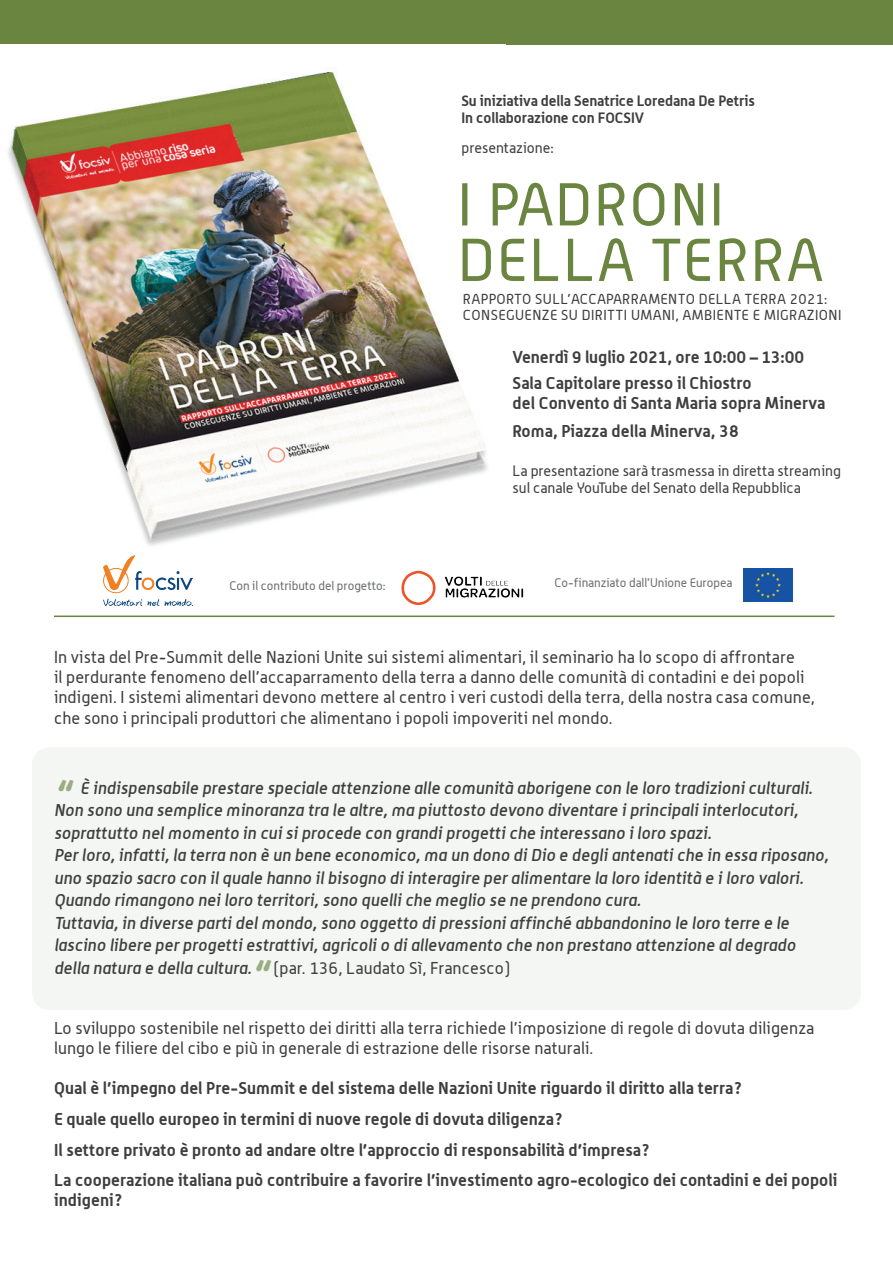
<style>
.page{position:relative;width:893px;height:1263px;background:#fff}
.page>*{position:absolute;margin:0;border:0;box-sizing:border-box;transform-origin:0 0}
.t1{font:59.25px/55.5px "Alwyn";letter-spacing:.03em;color:#698540}
.t2{font:italic 500 40.5px "Alwyn";color:#9aac81}
.t3{font:italic 500 16.8px/22.5px "Alwyn";letter-spacing:.01em;color:#3e3e3f}
.t4{font:16.8px/20.1px "Alwyn";letter-spacing:.01em;color:#3e3e3f}
.t5{font:700 16.8px/30.6px "Alwyn";letter-spacing:.01em;color:#3e3e3f}
.t6{font:14.7px/17.5px "Alwyn";color:#3e3e3f}
.t7{font:700 14.7px/17.5px "Alwyn";color:#3e3e3f}
.t8{font:14.1px "Alwyn";letter-spacing:.03em;color:#3e3e3f}
.t9{font:12.15px "Alwyn";color:#6c6d70}
</style>
<div class="page">
<div style="left:32px;top:747px;width:829px;height:263px;background:#f3f6f2;border-radius:18px"></div>
<div style="left:0;top:0;width:893px;height:44px;background:#698540"></div>
<img style="left:8px;top:72px;width:480px;height:508px">
<svg style="left:401px;top:571px;width:35px;height:34px"></svg>
<img style="left:442px;top:564px;width:82px;height:34px">
<img style="left:743px;top:569px;width:49px;height:33px">
<hr style="left:54px;top:615px;width:780px;height:2px;background:#698540">
<img style="left:103px;top:555px;width:89px;height:51px">
<p class="t7" style="left:461px;top:91px;width:295px">Su iniziativa della Senatrice Loredana De Petris<br>In collaborazione con Focsiv</p>
<p class="t6" style="left:461px;top:138px;width:94px">presentazione:</p>
<h1 class="t1" style="left:458px;top:175px;width:367px">I PADRONI<br>DELLA TERRA</h1>
<p class="t8" style="left:463px;top:291px;width:18px">Rapporto</p>
<p class="t8" style="left:535px;top:291px;width:9px">sull</p>
<p class="t8" style="left:567px;top:291px;width:40px">’accaparra</p>
<p class="t8" style="left:648px;top:291px;width:22px">mento</p>
<p class="t8" style="left:699px;top:291px;width:10px">della</p>
<p class="t8" style="left:745px;top:291px;width:10px">terra</p>
<p class="t8" style="left:790px;top:291px;width:39px">2021:</p>
<p class="t8" style="left:463px;top:306px;width:18px">conse</p>
<p class="t8" style="left:506px;top:306px;width:19px">guen</p>
<p class="t8" style="left:542px;top:306px;width:48px">zesu diritti</p>
<p class="t8" style="left:631px;top:306px;width:90px">umani, ambiente</p>
<p class="t8" style="left:753px;top:306px;width:70px">e migrazioni</p>
<p class="t5" style="left:513px;top:343px;width:293px;line-height:26.4px">Venerdì 9 luglio 2021, ore 10:00 – 13:00<br>Sala Capitolare presso il Chiostro</p>
<p class="t5" style="left:513px;top:389px;width:314px;line-height:27.6px">del Convento di Santa Maria sopra Minerva<br>Roma, Piazza della Minerva, 38</p>
<p class="t6" style="left:513px;top:462px;width:330px">La presentazione sarà trasmessa in diretta streaming sul canale YouTube del Senato della Repubblica</p>
<p class="t9" style="left:229px;top:579px;width:158px">Con il contributo del progetto:</p>
<p class="t9" style="left:555px;top:576px;width:179px">Co-finanziato dall’Unione Europea</p>
<p class="t4" style="left:54px;top:647px;width:762px">In vista del Pre-Summit delle Nazioni Unite sui sistemi alimentari, il seminario ha lo scopo di affrontare<br>il perdurante fenomeno dell’accaparramento della terra a danno delle comunità di contadini e dei popoli indigeni. I sistemi alimentari devono mettere al centro i veri custodi della terra, della nostra casa comune, che sono i principali produttori che alimentano i popoli impoveriti nel mondo.</p>
<p class="t3" style="left:54px;top:776px;width:776px;text-indent:27px">È indispensabile prestare speciale attenzione alle comunità aborigene con le loro tradizioni culturali.<br>Non sono una semplice minoranza tra le altre, ma piuttosto devono diventare i principali interlocutori, soprattutto nel momento in cui si procede con grandi progetti che interessano i loro spazi.<br>Per loro, infatti, la terra non è un bene economico, ma un dono di Dio e degli antenati che in essa riposano, uno spazio sacro con il quale hanno il bisogno di interagire per alimentare la loro identità e i loro valori.<br>Quando rimangono nei loro territori, sono quelli che meglio se ne prendono cura.<br>Tuttavia, in diverse parti del mondo, sono oggetto di pressioni affinché abbandonino le loro terre e le lascino libere per progetti estrattivi, agricoli o di allevamento che non prestano attenzione al degrado della natura e della cultura.</p>
<h2 class="t2" style="left:54px;top:770px;width:19px">“</h2>
<h2 class="t2" style="left:252px;top:950px;width:19px">“</h2>
<p class="t4" style="left:273px;top:957px;width:239px">(par. 136, Laudato Sì, Francesco)</p>
<p class="t4" style="left:54px;top:1018px;width:762px">Lo sviluppo sostenibile nel rispetto dei diritti alla terra richiede l’imposizione di regole di dovuta diligenza lungo le filiere del cibo e più in generale di estrazione delle risorse naturali.</p>
<p class="t5" style="left:54px;top:1072px;width:785px">Qual è l’impegno del Pre-Summit e del sistema delle Nazioni Unite riguardo il diritto alla terra?<br>E quale quello europeo in termini di nuove regole di dovuta diligenza?<br>Il settore privato è pronto ad andare oltre l’approccio di responsabilità d’impresa?<br>La cooperazione italiana può contribuire a favorire l’investimento agro-ecologico dei contadini e dei popoli</p>
<p class="t5" style="left:54px;top:1184px;width:70px">indigeni?</p>
</div>
